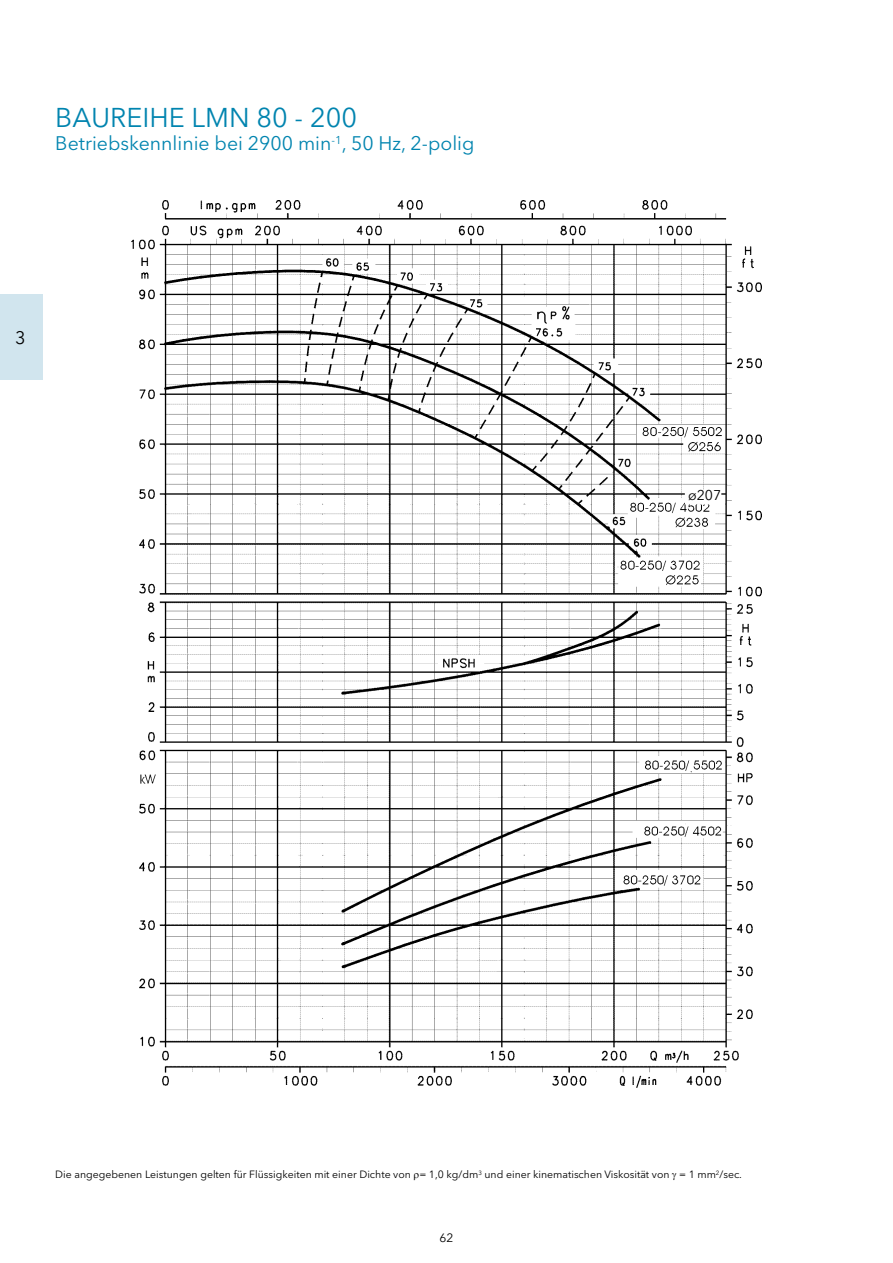
<style>
.page{position:relative;width:893px;height:1263px;background:#fff}
.page>*{position:absolute;margin:0;border:0;box-sizing:border-box;transform-origin:0 0}
.t1{font:27px "Avenir Next LT Pro";color:#0084af}
.t2{font:19.5px "Avenir Next LT Pro";color:#0084af}
.t3{font:18px "Avenir Next LT Pro";color:#000}
.t4{font:14.1px "Avenir Next LT Pro";color:#000}
.t5{font:12px "Avenir Next LT Pro";color:#000}
.t6{font:10.5px "Avenir Next LT Pro";color:#000}
</style>
<div class="page">
<div style="left:0;top:295px;width:42px;height:85px;background:#d1e5ee"></div>
<img style="left:132px;top:201px;width:629px;height:886px">
<div style="left:685px;top:490px;width:36px;height:14px;background:#fff"></div>
<h1 class="t1" style="left:55px;top:101px;width:303px">BAUREIHE LMN 80 - 200</h1>
<h2 class="t2" style="left:55px;top:132px;width:421px">Betriebskennlinie bei 2900 min<sup>-1</sup>, 50 Hz, 2-polig</h2>
<h3 class="t3" style="left:15px;top:327px;width:12px">3</h3>
<h3 class="t4" style="left:688px;top:487px;width:35px">ø207</h3>
<p class="t6" style="left:55px;top:1168px;width:688px">Die angegebenen Leistungen gelten für Flüssigkeiten mit einer Dichte von = 1,0 kg/dm<sup>3</sup> und einer kinematischen Viskosität von = 1 mm<sup>2</sup>/sec.</p>
<p class="t5" style="left:440px;top:1231px;width:15px">62</p>
</div>
